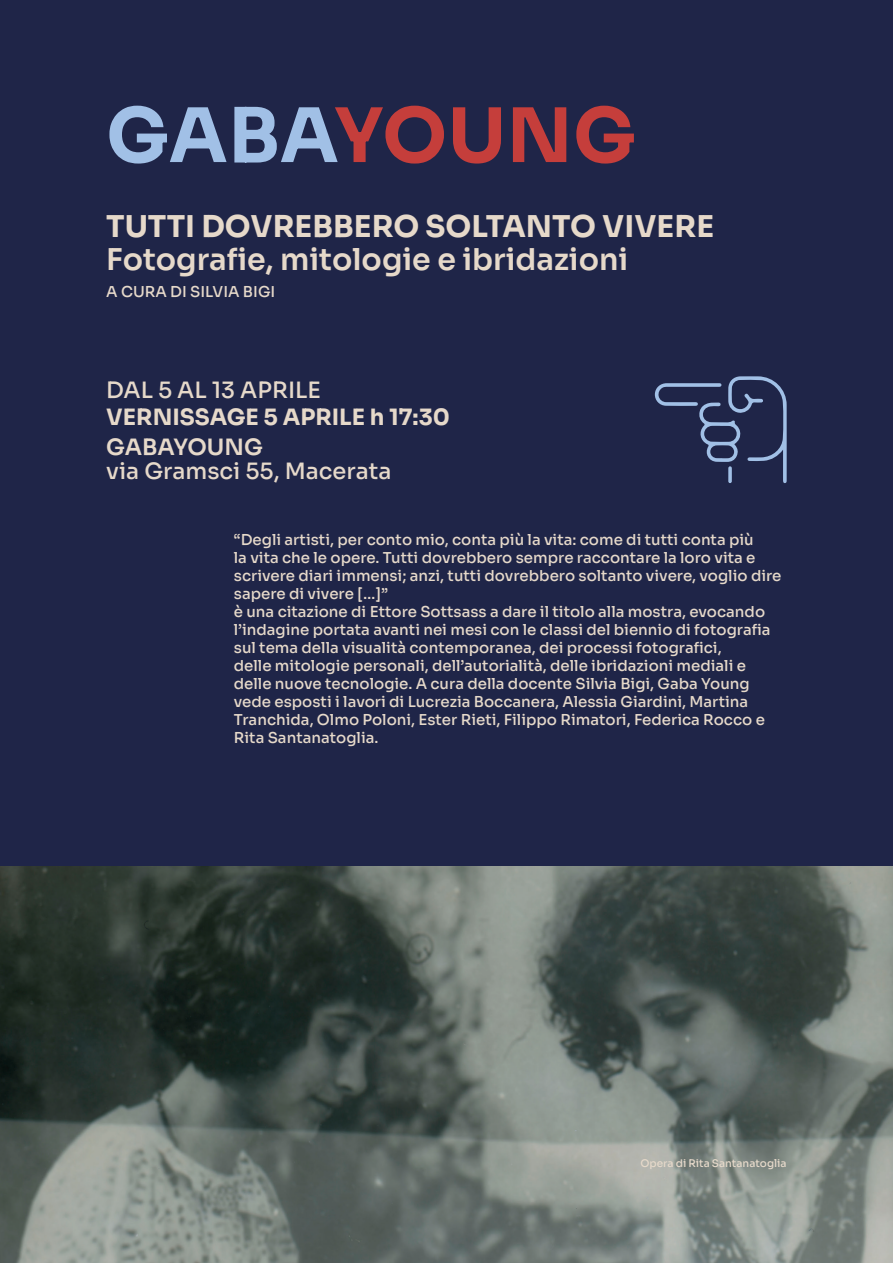
<style>
.page{position:relative;width:893px;height:1263px;background:#fff}
.page>*{position:absolute;margin:0;border:0;box-sizing:border-box;transform-origin:0 0}
.t1{font:75px "Sora";letter-spacing:.005em;color:#c53e3b}
.t2{font:30px "Sora";color:#e6d9ca}
.t3{font:500 22.5px "Sora";color:#e6d9ca}
.t4{font:22.5px "Sora";color:#e6d9ca}
.t5{font:500 15px/18px "Sora";color:#e6d9ca}
.t6{font:500 10.5px "Sora";color:#e6d9ca}
.s1{color:#a1c0e6}
</style>
<div class="page">
<img style="left:0;top:865px;width:893px;height:398px">
<div style="left:0;top:0;width:893px;height:865px;background:#1f2548"></div>
<svg style="left:655px;top:376px;width:132px;height:107px"></svg>
<p class="t1" style="left:106px;top:74px;width:531px"><span class="s1">GABA</span>YOUNG</p>
<p class="t2" style="left:106px;top:202px;width:609px">TUTTI DOVREBBERO SOLTANTO VIVERE</p>
<p class="t2" style="left:106px;top:234px;width:523px">Fotografie, mitologie e ibridazioni</p>
<p class="t5" style="left:106px;top:282px;width:170px">A CURA DI SILVIA BIGI</p>
<p class="t3" style="left:106px;top:372px;width:216px">DAL 5 AL 13 APRILE</p>
<p class="t4" style="left:106px;top:399px;width:345px">VERNISSAGE 5 APRILE h 17:30</p>
<p class="t4" style="left:106px;top:429px;width:158px">GABAYOUNG</p>
<p class="t3" style="left:106px;top:453px;width:287px">via Gramsci 55, Macerata</p>
<p class="t5" style="left:234px;top:529px;width:549px">“Degli artisti, per conto mio, conta più la vita: come di tutti conta più<br>la vita che le opere. Tutti dovrebbero sempre raccontare la loro vita e scrivere diari immensi; anzi, tutti dovrebbero soltanto vivere, voglio dire sapere di vivere […]”</p>
<p class="t5" style="left:234px;top:601px;width:538px">è una citazione di Ettore Sottsass a dare il titolo alla mostra, evocando l’indagine portata avanti nei mesi con le classi del biennio di fotografia sul tema della visualità contemporanea, dei processi fotografici,<br>delle mitologie personali, dell’autorialità, delle ibridazioni mediali e delle nuove tecnologie. A cura della docente Silvia Bigi, Gaba Young vede esposti i lavori di Lucrezia Boccanera, Alessia Giardini, Martina Tranchida, Olmo Poloni, Ester Rieti, Filippo Rimatori, Federica Rocco e Rita Santanatoglia.</p>
<p class="t6" style="left:640px;top:1154px;width:148px">Opera di Rita Santanatoglia</p>
</div>
